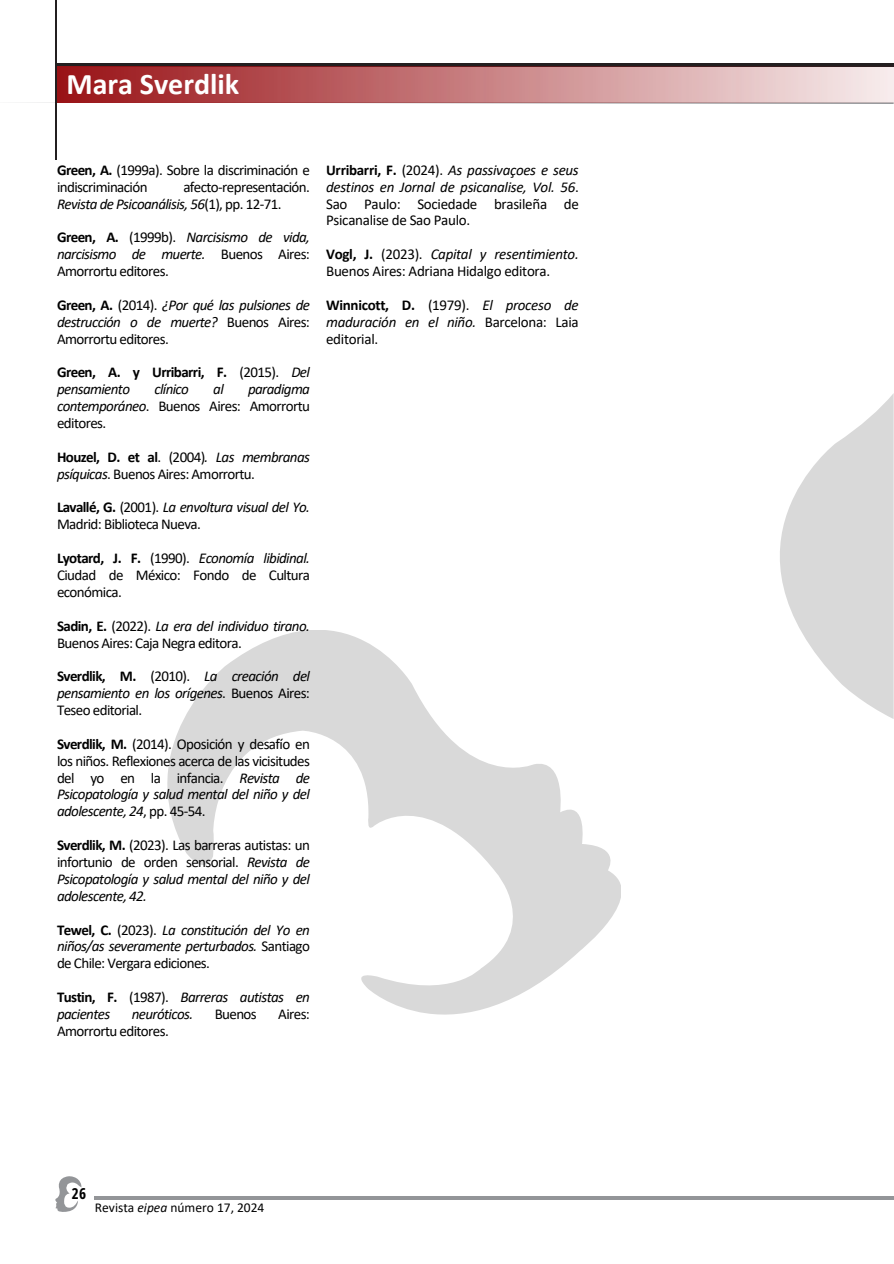
<style>
.page{position:relative;width:894px;height:1264px;background:#fff}
.page>*{position:absolute;margin:0;border:0;box-sizing:border-box;transform-origin:0 0}
.t1{font:700 30px "Calibri";color:#fff}
.t2{font:15px/16.8px "Calibri";letter-spacing:-.04em;color:#000;text-align:justify}
.t3{font:italic 15px/16.8px "Calibri";letter-spacing:-.04em;color:#000;text-align:justify}
.t4{font:15px/16.8px "Calibri";letter-spacing:-.02em;color:#000}
.t5{font:700 15px/16.8px "Calibri";letter-spacing:-.04em;color:#000}
.t6{font:700 15px "Open Sans Condensed";color:#000}
.t7{font:13.5px "Calibri";color:#000}
.s1{font-weight:700}
.s2{font-style:italic}
.s3{font-weight:700;font-style:normal}
.s4{font-style:normal}
.s5{font-weight:400}
.s6{font-weight:400;font-style:italic}
</style>
<div class="page">
<svg style="left:167px;top:630px;width:454px;height:384px"></svg>
<svg style="left:780px;top:394px;width:113px;height:325px;fill:#d9d9d9"></svg>
<svg style="left:55px;top:1176px;width:26px;height:35px"></svg>
<hr style="left:95px;top:1196px;width:798px;height:3px;background:#939598">
<hr style="left:56px;top:63px;width:837px;height:4px;background:#231f20">
<svg style="left:25px;top:102px;width:868px;height:2px"></svg>
<hr style="left:55px;top:0;width:2px;height:159px;background:#231f20">
<img style="left:57px;top:66px;width:836px;height:36px">
<p class="t1" style="left:67px;top:71px;width:174px">Mara Sverdlik</p>
<p class="t2" style="left:57px;top:163px;width:254px"><span class="s1">Green, A.</span> (1999a). Sobre la discriminación e indiscriminación</p>
<p class="t2" style="left:57px;top:179px;width:254px;text-indent:126px">afecto-representación.<br><span class="s2">Revista de Psicoanálisis, 56</span>(1), pp. 12-71.</p>
<p class="t2" style="left:57px;top:230px;width:254px"><span class="s1">Green, A.</span> (1999b). <span class="s2">Narcisismo de vida, narcisismo de muerte.</span> Buenos Aires:<br>Amorrortu editores.</p>
<p class="t3" style="left:57px;top:298px;width:254px"><span class="s3">Green, A.</span> <span class="s4">(2014).</span> ¿Por qué las pulsiones de destrucción o de muerte? <span class="s4">Buenos Aires:<br>Amorrortu editores.</span></p>
<p class="t5" style="left:57px;top:365px;width:254px">Green, A. y Urribarri, F. <span class="s5">(2015).</span> <span class="s6">Del pensamiento</span></p>
<p class="t3" style="left:154px;top:382px;width:36px">clínico</p>
<p class="t3" style="left:213px;top:382px;width:12px">al</p>
<p class="t2" style="left:57px;top:382px;width:254px;text-indent:191px"><span class="s2">paradigma contemporáneo</span>. Buenos Aires: Amorrortu editores.</p>
<p class="t2" style="left:57px;top:449px;width:254px"><span class="s1">Houzel, D. et al</span>. (2004)<span class="s2">. Las membranas psíquicas</span>. Buenos Aires: Amorrortu.</p>
<p class="t2" style="left:57px;top:500px;width:254px"><span class="s1">Lavallé, G.</span> (2001). <span class="s2">La envoltura visual del Yo.<br></span>Madrid: Biblioteca Nueva.</p>
<p class="t2" style="left:57px;top:551px;width:254px"><span class="s1">Lyotard, J. F.</span> (1990). <span class="s2">Economía libidinal.<br></span>Ciudad de México: Fondo de Cultura económica.</p>
<p class="t2" style="left:57px;top:618px;width:254px"><span class="s1">Sadin, E.</span> (2022). <span class="s2">La era del individuo tirano.<br></span>Buenos Aires: Caja Negra editora.</p>
<p class="t3" style="left:57px;top:669px;width:254px"><span class="s3">Sverdlik, M.</span> <span class="s4">(2010).</span> La creación del pensamiento en los orígenes<span class="s4">. Buenos Aires:<br>Teseo editorial.</span></p>
<p class="t2" style="left:57px;top:736px;width:254px"><span class="s1">Sverdlik, M.</span> (2014). Oposición y desafío en los niños. Reflexiones acerca de las vicisitudes del yo en la infancia. <span class="s2">Revista de Psicopatología y salud mental del niño y del adolescente, 24</span>, pp. 45-54.</p>
<p class="t3" style="left:57px;top:838px;width:254px"><span class="s3">Sverdlik, M.</span> <span class="s4">(2023). Las barreras autistas: un infortunio de orden sensorial.</span> Revista de Psicopatología y salud mental del niño y del adolescente, 42.</p>
<p class="t3" style="left:57px;top:922px;width:254px"><span class="s3">Tewel, C.</span> <span class="s4">(2023).</span> La constitución del Yo en niños/as severamente perturbados. <span class="s4">Santiago de Chile: Vergara ediciones.</span></p>
<p class="t3" style="left:57px;top:989px;width:254px"><span class="s3">Tustin, F.</span> <span class="s4">(1987).</span> Barreras autistas en pacientes</p>
<p class="t3" style="left:132px;top:1006px;width:63px">neuróticos.</p>
<p class="t2" style="left:214px;top:1006px;width:44px">Buenos</p>
<p class="t2" style="left:278px;top:1006px;width:33px">Aires:</p>
<p class="t2" style="left:57px;top:1023px;width:113px">Amorrortu editores.</p>
<p class="t2" style="left:326px;top:163px;width:254px"><span class="s1">Urribarri, F.</span> (2024). <span class="s2">As passivaçoes e seus destinos en Jornal de psicanalise, Vol. 56</span>.<br>Sao Paulo: Sociedade brasileña de Psicanalise de Sao Paulo.</p>
<p class="t4" style="left:326px;top:247px;width:254px"><span class="s1">Vogl, J.</span> (2023). <span class="s2">Capital y resentimiento.<br></span>Buenos Aires: Adriana Hidalgo editora.</p>
<p class="t2" style="left:326px;top:298px;width:254px"><span class="s1">Winnicott, D.</span> (1979). <span class="s2">El proceso de maduración en el niño.</span> Barcelona: Laia editorial.</p>
<p class="t6" style="left:72px;top:1183px;width:16px">26</p>
<h1 class="t7" style="left:95px;top:1201px;width:171px">Revista <span class="s2">eipea</span> número 17, 2024</h1>
</div>
